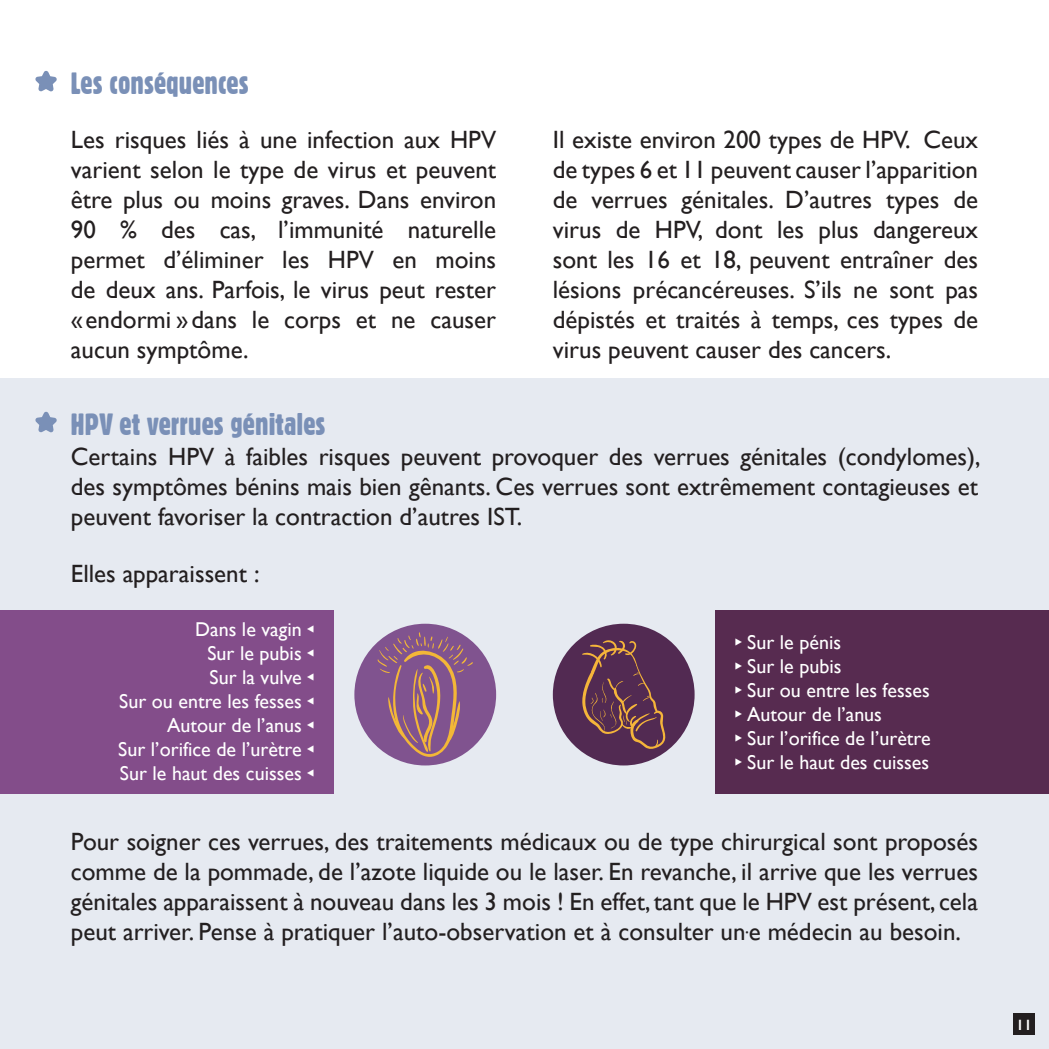
<style>
.page{position:relative;width:1049px;height:1049px;background:#fff}
.page>*{position:absolute;margin:0;border:0;box-sizing:border-box;transform-origin:0 0}
.t1{font:30px "Gothic 821 Condensed BT";color:#7a90b7}
.t2{font:25px/30px "Gill Sans";color:#231f20;text-align:justify}
.t3{font:20px "Gill Sans";color:#fff}
.t4{font:600 15px "Gill Sans";color:#fff}
.s1{font-family:"Myriad Pro"}
</style>
<div class="page">
<div style="left:0;top:378px;width:1049px;height:671px;background:#e6eaf1"></div>
<div style="left:0;top:610px;width:333px;height:184px;background:#834d8a"></div>
<div style="left:716px;top:610px;width:333px;height:184px;background:#572b50"></div>
<div style="left:354px;top:624px;width:142px;height:141px;background:#80538f;border-radius:50%"></div>
<svg style="left:378px;top:632px;width:95px;height:125px"></svg>
<div style="left:553px;top:624px;width:141px;height:141px;background:#522a52;border-radius:50%"></div>
<svg style="left:582px;top:640px;width:84px;height:109px"></svg>
<svg style="left:35px;top:412px;width:22px;height:20px"></svg>
<svg style="left:35px;top:71px;width:22px;height:20px"></svg>
<div style="left:1013px;top:1013px;width:22px;height:22px;background:#231f20"></div>
<p class="t1" style="left:71px;top:65px;width:179px">Les conséquences</p>
<p class="t2" style="left:71px;top:125px;width:427px">Les risques liés à une infection aux HPV varient selon le type de virus et peuvent être plus ou moins graves. Dans environ 90 % des cas, l’immunité naturelle permet d’éliminer les HPV en moins de deux ans. Parfois, le virus peut rester «endormi »dans le corps et ne causer aucun symptôme.</p>
<p class="t2" style="left:553px;top:125px;width:427px">Il existe environ 200 types de HPV. Ceux de types 6 et 11 peuvent causer l’apparition de verrues génitales. D’autres types de virus de HPV, dont les plus dangereux sont les 16 et 18, peuvent entraîner des lésions précancéreuses. S’ils ne sont pas dépistés et traités à temps, ces types de virus peuvent causer des cancers.</p>
<p class="t1" style="left:71px;top:406px;width:256px">HPV et verrues génitales</p>
<p class="t2" style="left:71px;top:441px;width:911px">Certains HPV à faibles risques peuvent provoquer des verrues génitales (condylomes), des symptômes bénins mais bien gênants. Ces verrues sont extrêmement contagieuses et peuvent favoriser la contraction d’autres IST.</p>
<p class="t2" style="left:71px;top:558px;width:190px">Elles apparaissent :</p>
<p class="t3" style="left:195px;top:618px;width:125px">Dans le vagin◂</p>
<p class="t3" style="left:207px;top:642px;width:113px">Sur le pubis◂</p>
<p class="t3" style="left:209px;top:666px;width:111px">Sur la vulve◂</p>
<p class="t3" style="left:119px;top:690px;width:201px">Sur ou entre les fesses◂</p>
<p class="t3" style="left:167px;top:714px;width:153px">Autour de l’anus◂</p>
<p class="t3" style="left:118px;top:738px;width:202px">Sur l’orifice de l’urètre◂</p>
<p class="t3" style="left:120px;top:762px;width:200px">Sur le haut des cuisses◂</p>
<p class="t3" style="left:730px;top:630px;width:113px">▸Sur le pénis</p>
<p class="t3" style="left:730px;top:654px;width:113px">▸Sur le pubis</p>
<p class="t3" style="left:730px;top:678px;width:201px">▸Sur ou entre les fesses</p>
<p class="t3" style="left:730px;top:702px;width:153px">▸Autour de l’anus</p>
<p class="t3" style="left:730px;top:726px;width:202px">▸Sur l’orifice de l’urètre</p>
<p class="t3" style="left:730px;top:750px;width:201px">▸Sur le haut des cuisses</p>
<p class="t2" style="left:71px;top:826px;width:909px">Pour soigner ces verrues, des traitements médicaux ou de type chirurgical sont proposés comme de la pommade, de l’azote liquide ou le laser. En revanche, il arrive que les verrues génitales apparaissent à nouveau dans les 3 mois ! En effet, tant que le HPV est présent, cela peut arriver. Pense à pratiquer l’auto-observation et à consulter un<span class="s1">.</span>e médecin au besoin.</p>
<p class="t4" style="left:1016px;top:1015px;width:17px">11</p>
</div>
